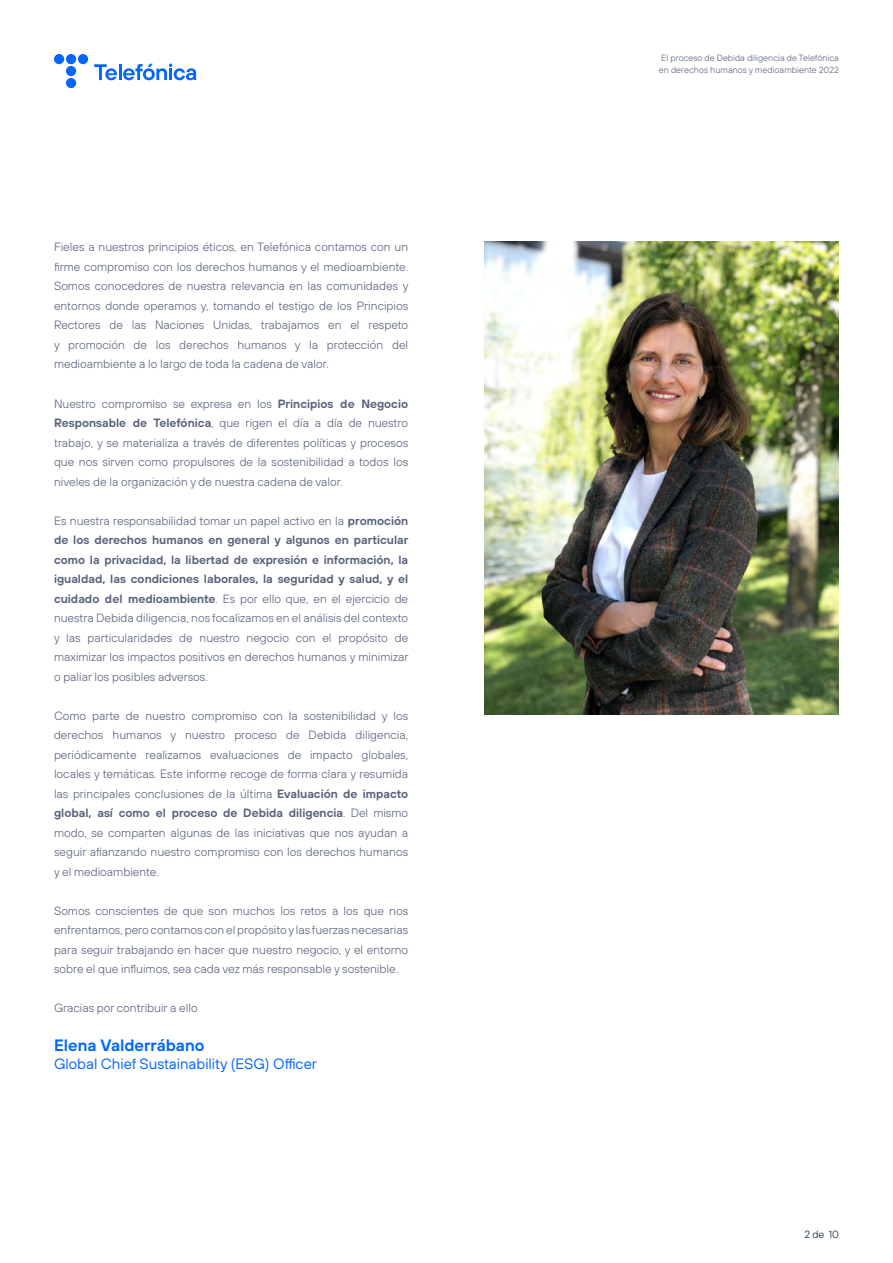
<style>
.page{position:relative;width:893px;height:1263px;background:#fff}
.page>*{position:absolute;margin:0;border:0;box-sizing:border-box;transform-origin:0 0}
.t1{font:600 16.5px "Tele Sans";color:#0266ff}
.t2{font:15px "Tele Sans";color:#0266ff}
.t3{font:300 12px/19.5px "Tele Sans";color:#58617a;text-align:justify}
.t4{font:300 10.5px "Tele Sans";color:#031a34}
.t5{font:300 9px/12px "Tele Sans";color:#58617a}
.s1{font-weight:600}
</style>
<div class="page">
<div style="left:54px;top:54px;width:10px;height:10px;background:#0266ff;border-radius:50%"></div>
<div style="left:66px;top:54px;width:10px;height:10px;background:#0266ff;border-radius:50%"></div>
<div style="left:78px;top:54px;width:10px;height:10px;background:#0266ff;border-radius:50%"></div>
<div style="left:66px;top:66px;width:10px;height:10px;background:#0266ff;border-radius:50%"></div>
<div style="left:66px;top:78px;width:10px;height:10px;background:#0266ff;border-radius:50%"></div>
<svg style="left:94px;top:64px;width:102px;height:16px"></svg>
<img style="left:485px;top:242px;width:354px;height:473px">
<p class="t3" style="left:54px;top:237px;width:356px">Fieles a nuestros principios éticos, en Telefónica contamos con un firme compromiso con los derechos humanos y el medioambiente.<br>Somos conocedores de nuestra relevancia en las comunidades y entornos donde operamos y, tomando el testigo de los Principios Rectores de las Naciones Unidas, trabajamos en el respeto y promoción de los derechos humanos y la protección del medioambiente a lo largo de toda la cadena de valor.</p>
<p class="t3" style="left:54px;top:393px;width:356px">Nuestro compromiso se expresa en los <span class="s1">Principios de Negocio Responsable de Telefónica</span>, que rigen el día a día de nuestro trabajo, y se materializa a través de diferentes políticas y procesos que nos sirven como propulsores de la sostenibilidad a todos los niveles de la organización y de nuestra cadena de valor.</p>
<p class="t3" style="left:54px;top:510px;width:356px">Es nuestra responsabilidad tomar un papel activo en la <span class="s1">promoción de los derechos humanos en general y algunos en particular como la privacidad, la libertad de expresión e información, la igualdad, las condiciones laborales, la seguridad y salud, y el cuidado del medioambiente</span>. Es por ello que, en el ejercicio de nuestra Debida diligencia, nos focalizamos en el análisis del contexto y las particularidades de nuestro negocio con el propósito de maximizar los impactos positivos en derechos humanos y minimizar o paliar los posibles adversos.</p>
<p class="t3" style="left:54px;top:705px;width:356px">Como parte de nuestro compromiso con la sostenibilidad y los derechos humanos y nuestro proceso de Debida diligencia, periódicamente realizamos evaluaciones de impacto globales, locales y temáticas. Este informe recoge de forma clara y resumida las principales conclusiones de la última <span class="s1">Evaluación de impacto global, así como el proceso de Debida diligencia</span>. Del mismo modo, se comparten algunas de las iniciativas que nos ayudan a seguir afianzando nuestro compromiso con los derechos humanos y el medioambiente.</p>
<p class="t3" style="left:54px;top:900px;width:356px">Somos conscientes de que son muchos los retos a los que nos enfrentamos, pero contamos con el propósito y las fuerzas necesarias para seguir trabajando en hacer que nuestro negocio, y el entorno sobre el que influimos, sea cada vez más responsable y sostenible.</p>
<p class="t3" style="left:54px;top:998px;width:145px">Gracias por contribuir a ello</p>
<h1 class="t1" style="left:54px;top:1034px;width:152px">Elena Valderrábano</h1>
<p class="t2" style="left:54px;top:1054px;width:265px">Global Chief Sustainability (ESG) Officer</p>
<p class="t5" style="left:659px;top:52px;width:181px">El proceso de Debida diligencia de Telefónica en derechos humanos y medioambiente 2022</p>
<p class="t4" style="left:804px;top:1228px;width:36px">2 de 10</p>
</div>
